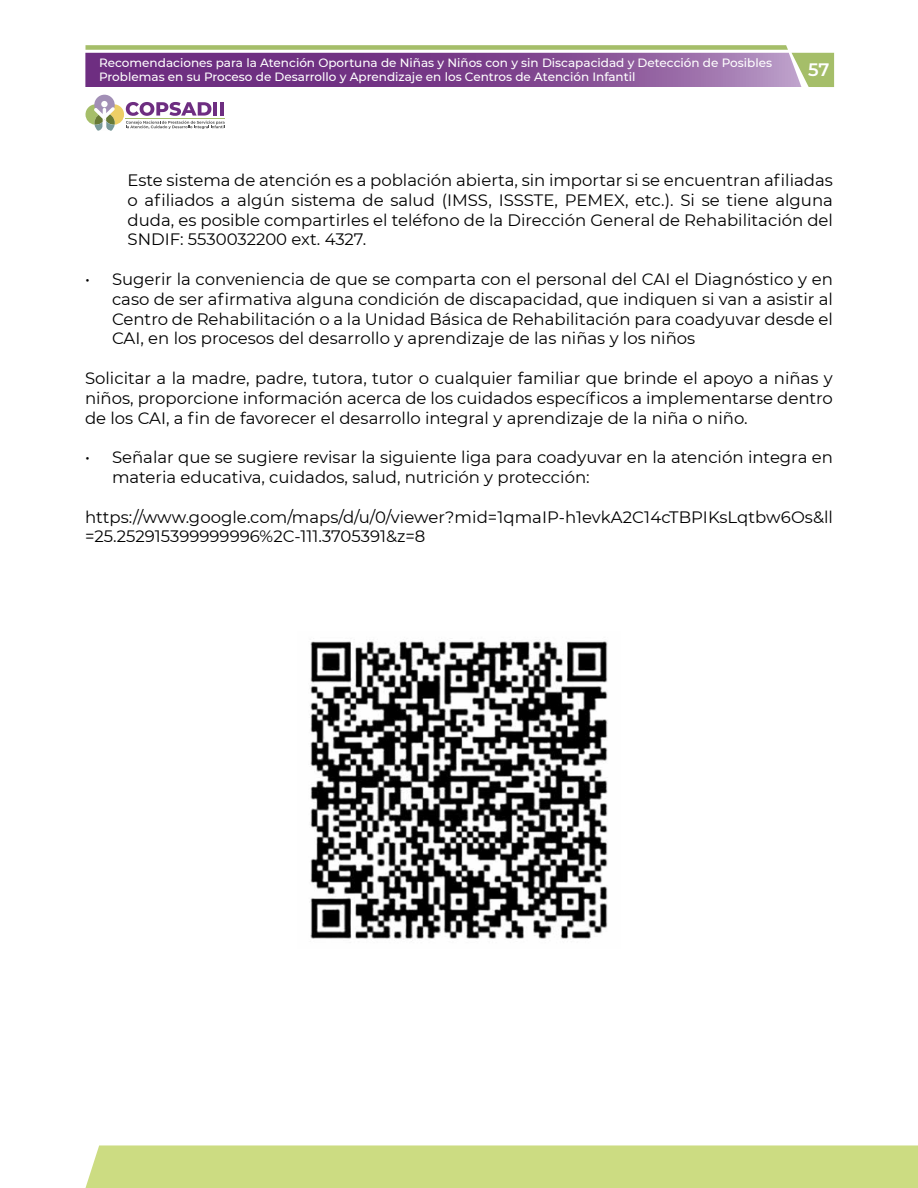
<style>
.page{position:relative;width:918px;height:1188px;background:#fff}
.page>*{position:absolute;margin:0;border:0;box-sizing:border-box;transform-origin:0 0}
.t1{font:600 18px "Montserrat";color:#fff}
.t2{font:16.5px/19.8px "Montserrat";color:#000;text-align:justify}
.t3{font:500 12px/13.5px "Montserrat";color:#fff}
</style>
<div class="page">
<div style="left:85px;top:1145px;width:833px;height:43px;background:#ccdc82"></div>
<div style="left:94px;top:95px;width:21px;height:20px;background:#a28fb6;border-radius:50%"></div>
<div style="left:101px;top:101px;width:7px;height:6px;background:#f4f2f6;border-radius:50%"></div>
<svg style="left:86px;top:102px;width:139px;height:29px"></svg>
<hr style="left:125px;top:118px;width:99px;height:1px;background:#a5be69">
<svg style="left:85px;top:45px;width:749px;height:42px;background:#906895"></svg>
<img style="left:310px;top:641px;width:298px;height:298px">
<p class="t3" style="left:99px;top:56px;width:674px">Recomendaciones para la Atención Oportuna de Niñas y Niños con y sin Discapacidad y Detección de Posibles<br>Problemas en su Proceso de Desarrollo y Aprendizaje en los Centros de Atención Infantil</p>
<p class="t1" style="left:808px;top:57px;width:23px">57</p>
<p class="t2" style="left:128px;top:170px;width:707px">Este sistema de atención es a población abierta, sin importar si se encuentran afiliadas o afiliados a algún sistema de salud (IMSS, ISSSTE, PEMEX, etc.). Si se tiene alguna duda, es posible compartirles el teléfono de la Dirección General de Rehabilitación del SNDIF: 5530032200 ext. 4327.</p>
<p class="t2" style="left:112px;top:269px;width:722px;text-indent:-27px">• Sugerir la conveniencia de que se comparta con el personal del CAI el Diagnóstico y en caso de ser afirmativa alguna condición de discapacidad, que indiquen si van a asistir al Centro de Rehabilitación o a la Unidad Básica de Rehabilitación para coadyuvar desde el CAI, en los procesos del desarrollo y aprendizaje de las niñas y los niños</p>
<p class="t2" style="left:85px;top:368px;width:749px">Solicitar a la madre, padre, tutora, tutor o cualquier familiar que brinde el apoyo a niñas y niños, proporcione información acerca de los cuidados específicos a implementarse dentro de los CAI, a fin de favorecer el desarrollo integral y aprendizaje de la niña o niño.</p>
<p class="t2" style="left:112px;top:447px;width:723px;text-indent:-27px">• Señalar que se sugiere revisar la siguiente liga para coadyuvar en la atención integra en materia educativa, cuidados, salud, nutrición y protección:</p>
<p class="t2" style="left:85px;top:506px;width:750px">https://www.google.com/maps/d/u/0/viewer?mid=1qmaIP-h1evkA2C14cTBPIKsLqtbw6Os&amp;ll =25.252915399999996%2C-111.3705391&amp;z=8</p>
</div>
